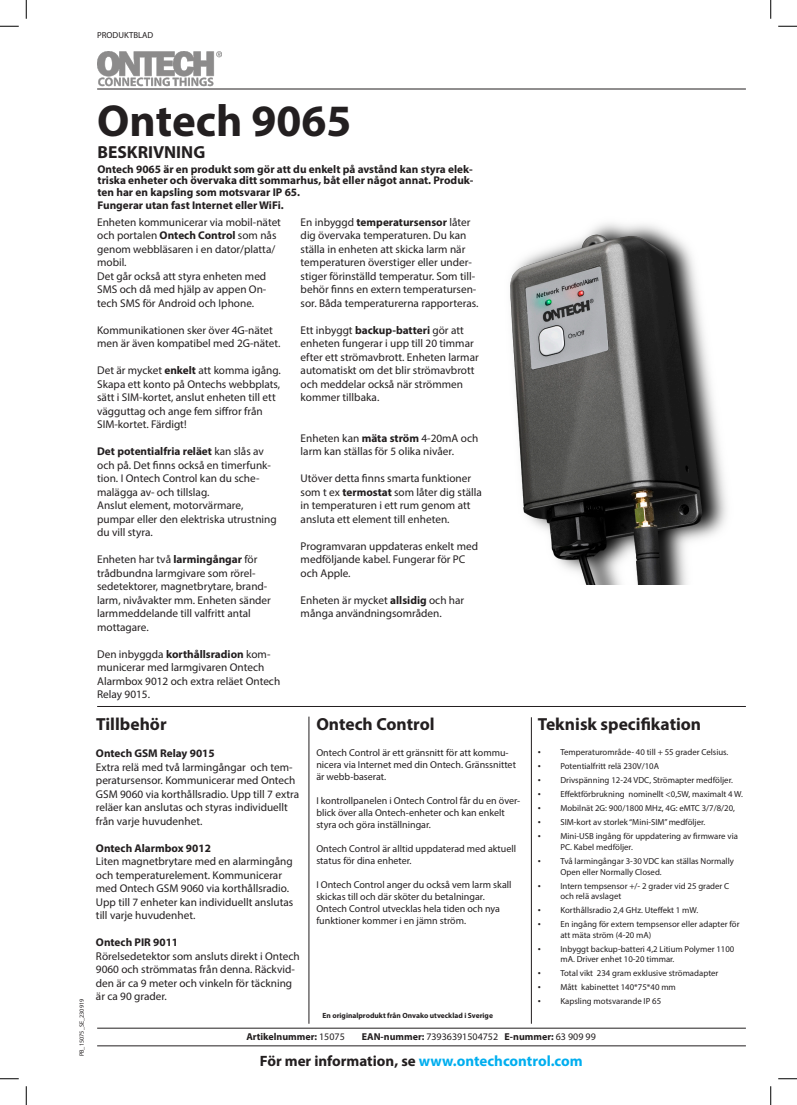
<style>
.page{position:relative;width:797px;height:1105px;background:#fff}
.page>*{position:absolute;margin:0;border:0;box-sizing:border-box;transform-origin:0 0}
.t1{font:700 45px "Myriad Pro";color:#231f20}
.t2{font:700 17.5px "Myriad Pro";color:#231f20}
.t3{font:700 15px "Myriad Pro";color:#00aeef}
.t4{font:11.25px/13.5px "Myriad Pro";color:#231f20}
.t5{font:700 11.25px/11.2px "Myriad Pro";color:#231f20;text-align:justify}
.t6{font:10px/12px "Myriad Pro";color:#231f20}
.t7{font:700 10px "Myriad Pro";color:#231f20}
.t8{font:8.75px/10.5px "Myriad Pro";color:#231f20}
.t9{font:700 7.5px "Myriad Pro";color:#231f20}
.t10{font:6.25px "Myriad Pro";color:#231f20}
.s1{font-weight:700}
.s2{font-family:"Times New Roman"}
.s3{font-weight:400}
.s4{color:#231f20}
</style>
<div class="page">
<hr style="left:97px;top:89px;width:649px;height:1px;background:#231f20">
<hr style="left:97px;top:706px;width:649px;height:1px;background:#231f20">
<hr style="left:97px;top:1028px;width:649px;height:1px;background:#231f20">
<hr style="left:97px;top:1046px;width:649px;height:1px;background:#231f20">
<img style="left:510px;top:223px;width:217px;height:361px">
<img style="left:97px;top:51px;width:124px;height:36px">
<hr style="left:309px;top:717px;width:1px;height:307px;background:#231f20">
<hr style="left:531px;top:717px;width:1px;height:307px;background:#231f20">
<svg style="left:0;top:25px;width:19px;height:2px"></svg>
<svg style="left:778px;top:25px;width:19px;height:2px"></svg>
<svg style="left:0;top:1078px;width:19px;height:1px"></svg>
<svg style="left:778px;top:1078px;width:19px;height:1px"></svg>
<svg style="left:25px;top:0;width:2px;height:19px"></svg>
<svg style="left:25px;top:1086px;width:2px;height:19px"></svg>
<svg style="left:770px;top:0;width:1px;height:19px"></svg>
<svg style="left:770px;top:1086px;width:1px;height:19px"></svg>
<p class="t8" style="left:97px;top:29px;width:58px">PRODUKTBLAD</p>
<p class="t10" style="left:78px;top:1056px;width:59px;rotate:-90deg">PB_15075_SE_230919</p>
<p class="t1" style="left:97px;top:92px;width:256px">Ontech 9065</p>
<p class="t2" style="left:98px;top:141px;width:109px">BESKRIVNING</p>
<p class="t5" style="left:98px;top:163px;width:377px">Ontech 9065 är en produkt som gör att du enkelt på avstånd kan styra elek&shy;triska enheter och övervaka ditt sommarhus, båt eller något annat. Produk&shy;ten har en kapsling som motsvarar IP 65.</p>
<p class="t5" style="left:98px;top:199px;width:188px">Fungerar utan fast Internet eller WiFi.</p>
<p class="t4" style="left:97px;top:215px;width:185px">Enheten kommunicerar via mobil-nätet och portalen <span class="s1">Ontech Control</span> som nås genom webbläsaren i en dator/platta/ mobil.</p>
<p class="t4" style="left:97px;top:269px;width:171px;text-align:justify">Det går också att styra enheten med SMS och då med hjälp av appen On&shy;tech SMS för Android och Iphone.</p>
<p class="t4" style="left:97px;top:323px;width:185px">Kommunikationen sker över 4G-nätet men är även kompatibel med 2G-nätet.</p>
<p class="t4" style="left:97px;top:363px;width:185px">Det är mycket <span class="s1">enkelt</span> att komma igång.<br>Skapa ett konto på Ontechs webbplats, sätt i SIM-kortet, anslut enheten till ett vägguttag och ange fem siffror från SIM-kortet. Färdigt!</p>
<p class="t4" style="left:97px;top:444px;width:175px"><span class="s1">Det potentialfria reläet</span> kan slås av och på. Det finns också en timerfunk&shy;tion. I Ontech Control kan du sche&shy;malägga av- och tillslag.</p>
<p class="t4" style="left:97px;top:498px;width:181px">Anslut element, motorvärmare, pumpar eller den elektriska utrustning du vill styra.</p>
<p class="t4" style="left:97px;top:552px;width:175px">Enheten har två <span class="s1">larmingångar</span> för trådbundna larmgivare som rörel&shy;sedetektorer, magnetbrytare, brand&shy;larm, nivåvakter mm. Enheten sänder larmmeddelande till valfritt antal mottagare.</p>
<p class="t4" style="left:97px;top:647px;width:185px">Den inbyggda <span class="s1">korthållsradion</span> kom&shy;municerar med larmgivaren Ontech<br>Alarmbox 9012 och extra reläet Ontech<br>Relay 9015.</p>
<p class="t4" style="left:301px;top:215px;width:179px">En inbyggd <span class="s1">temperatursensor</span> låter dig övervaka temperaturen. Du kan ställa in enheten att skicka larm när temperaturen överstiger eller under&shy;stiger förinställd temperatur. Som till&shy;behör finns en extern temperatursen&shy;sor. Båda temperaturerna rapporteras.</p>
<p class="t4" style="left:301px;top:323px;width:180px">Ett inbyggt <span class="s1">backup-batteri</span> gör att enheten fungerar i upp till 20 timmar efter ett strömavbrott. Enheten larmar automatiskt om det blir strömavbrott och meddelar också när strömmen kommer tillbaka.</p>
<p class="t4" style="left:301px;top:431px;width:179px">Enheten kan <span class="s1">mäta ström</span> 4-20mA och larm kan ställas för 5 olika nivåer.</p>
<p class="t4" style="left:301px;top:471px;width:183px">Utöver detta finns smarta funktioner som t ex <span class="s1">termostat</span> som låter dig ställa in temperaturen i ett rum genom att ansluta ett element till enheten.</p>
<p class="t4" style="left:301px;top:539px;width:179px">Programvaran uppdateras enkelt med medföljande kabel. Fungerar för PC och Apple.</p>
<p class="t4" style="left:301px;top:593px;width:165px">Enheten är mycket <span class="s1">allsidig</span> och har många användningsområden.</p>
<p class="t2" style="left:96px;top:713px;width:72px">Tillbehör</p>
<p class="t5" style="left:96px;top:747px;width:120px">Ontech GSM Relay 9015</p>
<p class="t4" style="left:96px;top:760px;width:205px">Extra relä med två larmingångar och tem&shy;peratursensor. Kommunicerar med Ontech GSM 9060 via korthållsradio. Upp till 7 extra reläer kan anslutas och styras individuellt från varje huvudenhet.</p>
<p class="t5" style="left:96px;top:842px;width:116px">Ontech Alarmbox 9012</p>
<p class="t4" style="left:96px;top:854px;width:199px">Liten magnetbrytare med en alarmingång och temperaturelement. Kommunicerar med Ontech GSM 9060 via korthållsradio.<br>Upp till 7 enheter kan individuellt anslutas till varje huvudenhet.</p>
<p class="t5" style="left:96px;top:936px;width:84px">Ontech PIR 9011</p>
<p class="t4" style="left:96px;top:949px;width:205px">Rörelsedetektor som ansluts direkt i Ontech 9060 och strömmatas från denna. Räckvid&shy;den är ca 9 meter och vinkeln för täckning är ca 90 grader.</p>
<p class="t2" style="left:316px;top:712px;width:120px">Ontech Control</p>
<p class="t6" style="left:316px;top:747px;width:201px">Ontech Control är ett gränsnitt för att kommu&shy;nicera via Internet med din Ontech. Gränssnittet är webb-baserat.</p>
<p class="t6" style="left:316px;top:795px;width:205px">I kontrollpanelen i Ontech Control får du en över&shy;blick över alla Ontech-enheter och kan enkelt styra och göra inställningar.</p>
<p class="t6" style="left:316px;top:843px;width:201px">Ontech Control är alltid uppdaterad med aktuell status för dina enheter.</p>
<p class="t6" style="left:316px;top:879px;width:197px">I Ontech Control anger du också vem larm skall skickas till och där sköter du betalningar.</p>
<p class="t6" style="left:316px;top:903px;width:185px">Ontech Control utvecklas hela tiden och nya funktioner kommer i en jämn ström.</p>
<p class="t2" style="left:538px;top:713px;width:165px">Teknisk specifikation</p>
<p class="t8" style="left:538px;top:747px;width:192px"><span class="s2">•</span> Temperaturområde- 40 till + 55 grader Celsius.</p>
<p class="t8" style="left:538px;top:761px;width:123px"><span class="s2">•</span> Potentialfritt relä 230V/10A</p>
<p class="t8" style="left:538px;top:775px;width:196px"><span class="s2">•</span> Drivspänning 12-24 VDC, Strömapter medföljer.</p>
<p class="t8" style="left:538px;top:789px;width:207px"><span class="s2">•</span> Effektförbrukning nominellt &lt;0,5W, maximalt 4 W.</p>
<p class="t8" style="left:538px;top:803px;width:199px"><span class="s2">•</span> Mobilnät 2G: 900/1800 MHz, 4G: eMTC 3/7/8/20,</p>
<p class="t8" style="left:538px;top:817px;width:169px"><span class="s2">•</span> SIM-kort av storlek “Mini-SIM” medföljer.</p>
<p class="t8" style="left:560px;top:831px;width:179px;text-indent:-22px"><span class="s2">•</span> Mini-USB ingång för uppdatering av firmware via<br>PC. Kabel medföljer.</p>
<p class="t8" style="left:560px;top:856px;width:175px;text-indent:-22px"><span class="s2">•</span> Två larmingångar 3-30 VDC kan ställas Normally<br>Open eller Normally Closed.</p>
<p class="t8" style="left:560px;top:880px;width:170px;text-indent:-22px"><span class="s2">•</span> Intern tempsensor +/- 2 grader vid 25 grader C och relä avslaget</p>
<p class="t8" style="left:538px;top:905px;width:162px"><span class="s2">•</span> Korthållsradio 2,4 GHz. Uteffekt 1 mW.</p>
<p class="t8" style="left:560px;top:919px;width:181px;text-indent:-22px"><span class="s2">•</span> En ingång för extern tempsensor eller adapter för att mäta ström (4-20 mA)</p>
<p class="t8" style="left:560px;top:943px;width:175px;text-indent:-22px"><span class="s2">•</span> Inbyggt backup-batteri 4,2 Litium Polymer 1100 mA. Driver enhet 10-20 timmar.</p>
<p class="t8" style="left:538px;top:968px;width:182px"><span class="s2">•</span> Total vikt 234 gram exklusive strömadapter</p>
<p class="t8" style="left:538px;top:982px;width:140px"><span class="s2">•</span> Mått kabinettet 140*75*40 mm</p>
<p class="t8" style="left:538px;top:996px;width:125px"><span class="s2">•</span> Kapsling motsvarande IP 65</p>
<p class="t9" style="left:322px;top:1011px;width:172px">En originalprodukt från Onvako utvecklad i Sverige</p>
<p class="t7" style="left:246px;top:1030px;width:100px">Artikelnummer: <span class="s3">15075</span></p>
<p class="t6" style="left:362px;top:1030px;width:236px"><span class="s1">EAN-nummer:</span> 73936391504752 <span class="s1">E-nummer:</span> 63 909 99</p>
<p class="t3" style="left:260px;top:1051px;width:324px"><span class="s4">För mer information, se</span> www.ontechcontrol.com</p>
</div>
